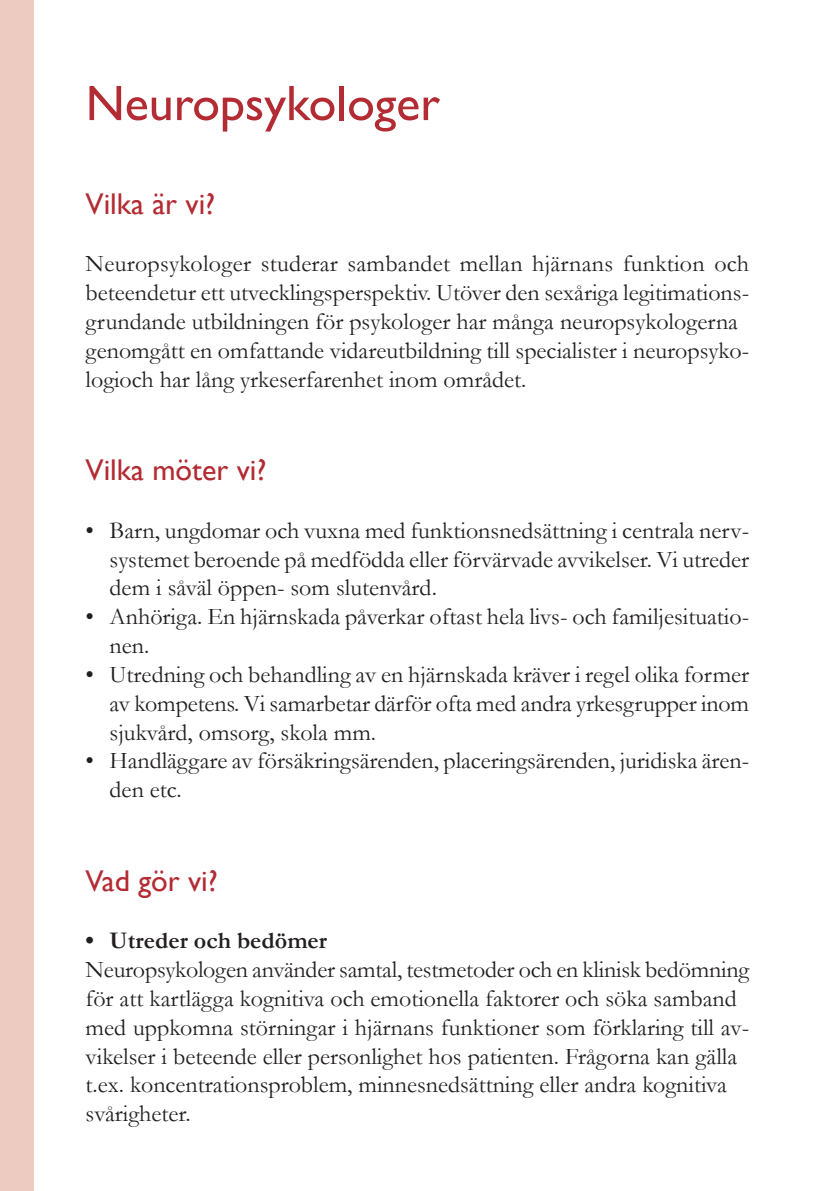
<style>
.page{position:relative;width:840px;height:1191px;background:#fff}
.page>*{position:absolute;margin:0;border:0;box-sizing:border-box;transform-origin:0 0}
.t1{font:50px "Gill Sans";color:#b32b33}
.t2{font:30px "Gill Sans";color:#b32b33}
.t3{font:24px/28.8px "Garamond";color:#231f20}
.t4{font:700 24px "Garamond";color:#231f20}
</style>
<div class="page">
<div style="left:0;top:0;width:34px;height:1191px;background:#eecbc1"></div>
<h1 class="t1" style="left:86px;top:74px;width:356px">Neuropsykologer</h1>
<p class="t2" style="left:86px;top:186px;width:131px">Vilka är vi?</p>
<p class="t3" style="left:86px;top:249px;width:664px">Neuropsykologer studerar sambandet mellan hjärnans funktion och beteendetur ett utvecklingsperspektiv. Utöver den sexåriga legitimations&shy;grundande utbildningen för psykologer har många neuropsykologerna genomgått en omfattande vidareutbildning till specialister i neuropsyko&shy;logioch har lång yrkeserfarenhet inom området.</p>
<p class="t2" style="left:86px;top:453px;width:182px">Vilka möter vi?</p>
<p class="t3" style="left:110px;top:515px;width:640px;text-align:justify;text-indent:-24px">• Barn, ungdomar och vuxna med funktionsnedsättning i centrala nerv&shy;systemet beroende på medfödda eller förvärvade avvikelser. Vi utreder dem i såväl öppen- som slutenvård.</p>
<p class="t3" style="left:110px;top:602px;width:640px;text-indent:-24px">• Anhöriga. En hjärnskada påverkar oftast hela livs- och familjesituatio&shy;nen.</p>
<p class="t3" style="left:110px;top:659px;width:640px;text-align:justify;text-indent:-24px">• Utredning och behandling av en hjärnskada kräver i regel olika former av kompetens. Vi samarbetar därför ofta med andra yrkesgrupper inom sjukvård, omsorg, skola mm.</p>
<p class="t3" style="left:110px;top:746px;width:640px;text-indent:-24px">• Handläggare av försäkringsärenden, placeringsärenden, juridiska ären&shy;den etc.</p>
<p class="t2" style="left:86px;top:863px;width:134px">Vad gör vi?</p>
<p class="t4" style="left:86px;top:924px;width:243px">• Utreder och bedömer</p>
<p class="t3" style="left:86px;top:954px;width:664px">Neuropsykologen använder samtal, testmetoder och en klinisk bedömning för att kartlägga kognitiva och emotionella faktorer och söka samband med uppkomna störningar i hjärnans funktioner som förklaring till av&shy;vikelser i beteende eller personlighet hos patienten. Frågorna kan gälla t.ex. koncentrationsproblem, minnesnedsättning eller andra kognitiva svårigheter.</p>
</div>
